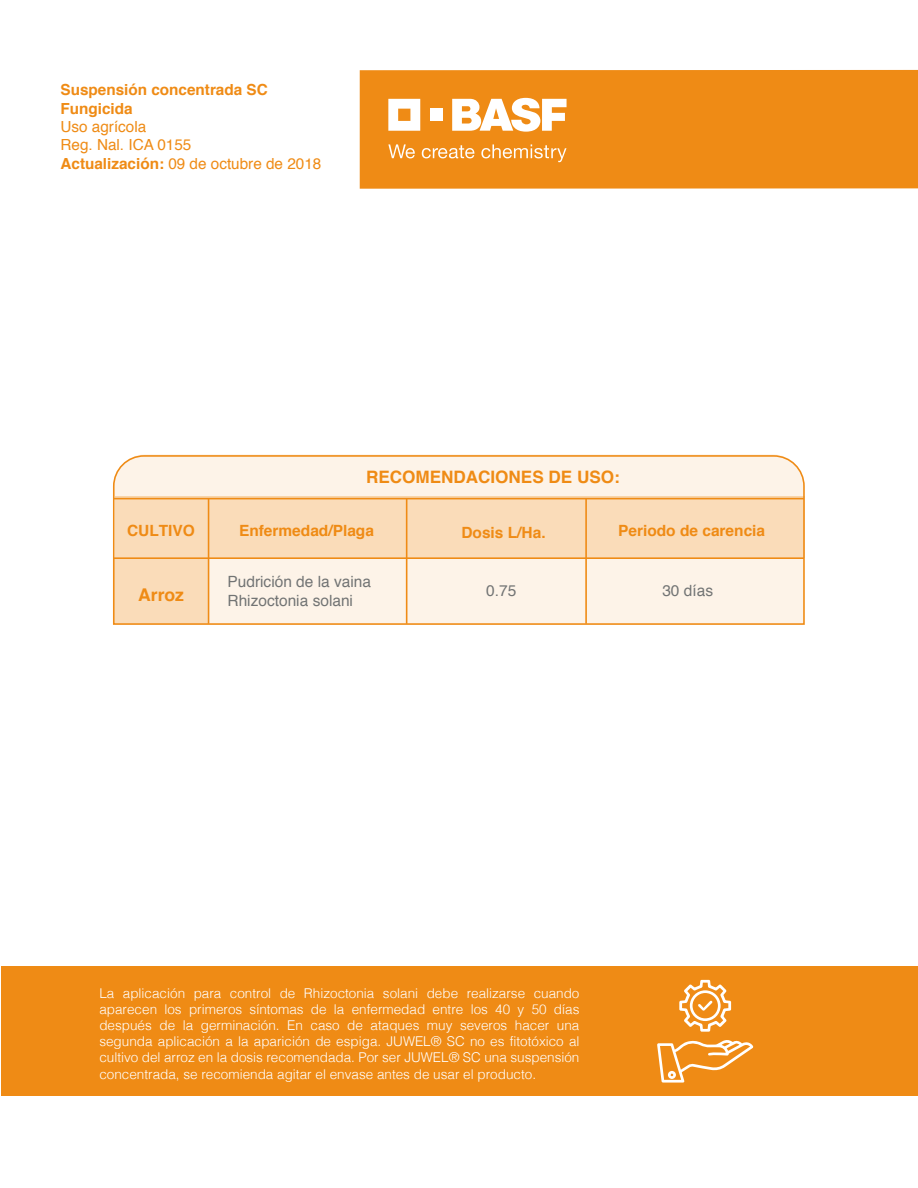
<style>
.page{position:relative;width:918px;height:1188px;background:#fff}
.page>*{position:absolute;margin:0;border:0;box-sizing:border-box;transform-origin:0 0}
.t1{font:700 17.55px "Helvetica";color:#ef8b15}
.t2{font:700 17.1px "Helvetica";color:#ef8b15}
.t3{font:700 15.45px "Helvetica";color:#ef8b15}
.t4{font:15.45px/18.6px "Helvetica";color:#727474}
.t5{font:15.3px/18.3px "Helvetica";color:#ef8b15}
.t6{font:700 15.3px/18.3px "Helvetica";color:#ef8b15}
.t7{font:300 13.5px/16.2px "Helvetica";color:#fff;text-align:justify}
.s1{font-weight:700}
</style>
<div class="page">
<div style="left:360px;top:70px;width:558px;height:119px;background:#ef8b15"></div>
<svg style="left:388px;top:99px;width:32px;height:32px"></svg>
<div style="left:430px;top:109px;width:12px;height:12px;background:#fff"></div>
<svg style="left:452px;top:98px;width:115px;height:34px"></svg>
<svg style="left:388px;top:144px;width:27px;height:14px"></svg>
<svg style="left:422px;top:145px;width:52px;height:13px"></svg>
<svg style="left:481px;top:144px;width:86px;height:18px"></svg>
<div style="left:2px;top:966px;width:916px;height:129px;background:#ef8b15"></div>
<svg style="left:657px;top:1040px;width:97px;height:43px"></svg>
<svg style="left:679px;top:980px;width:52px;height:52px"></svg>
<svg style="left:113px;top:454px;width:692px;height:171px;background:#fbe6cf"></svg>
<hr style="left:114px;top:557px;width:690px;height:2px;background:#ef8b15">
<hr style="left:114px;top:498px;width:690px;height:1px;background:#ef8b15">
<hr style="left:208px;top:499px;width:1px;height:125px;background:#ef8b15">
<hr style="left:406px;top:499px;width:1px;height:125px;background:#ef8b15">
<hr style="left:585px;top:499px;width:2px;height:125px;background:#ef8b15">
<p class="t6" style="left:60px;top:81px;width:209px">Suspensión concentrada SC<br>Fungicida</p>
<p class="t5" style="left:60px;top:118px;width:262px">Uso agrícola<br>Reg. Nal. ICA 0155<br><span class="s1">Actualización:</span> 09 de octubre de 2018</p>
<p class="t2" style="left:366px;top:463px;width:255px">RECOMENDACIONES DE USO:</p>
<p class="t3" style="left:127px;top:518px;width:69px">CULTIVO</p>
<p class="t3" style="left:239px;top:518px;width:136px">Enfermedad/Plaga</p>
<p class="t3" style="left:461px;top:520px;width:86px">Dosis L/Ha.</p>
<p class="t3" style="left:618px;top:518px;width:149px">Periodo de carencia</p>
<p class="t4" style="left:228px;top:573px;width:145px">Pudrición de la vaina<br>Rhizoctonia solani</p>
<p class="t1" style="left:138px;top:581px;width:47px">Arroz</p>
<p class="t4" style="left:486px;top:582px;width:32px">0.75</p>
<p class="t4" style="left:662px;top:582px;width:52px">30 días</p>
<p class="t7" style="left:99px;top:984px;width:482px">La aplicación para control de Rhizoctonia solani debe realizarse cuando aparecen los primeros síntomas de la enfermedad entre los 40 y 50 días después de la germinación. En caso de ataques muy severos hacer una segunda aplicación a la aparición de espiga. JUWEL® SC no es fitotóxico al cultivo del arroz en la dosis recomendada. Por ser JUWEL® SC una suspensión concentrada, se recomienda agitar el envase antes de usar el producto.</p>
</div>
